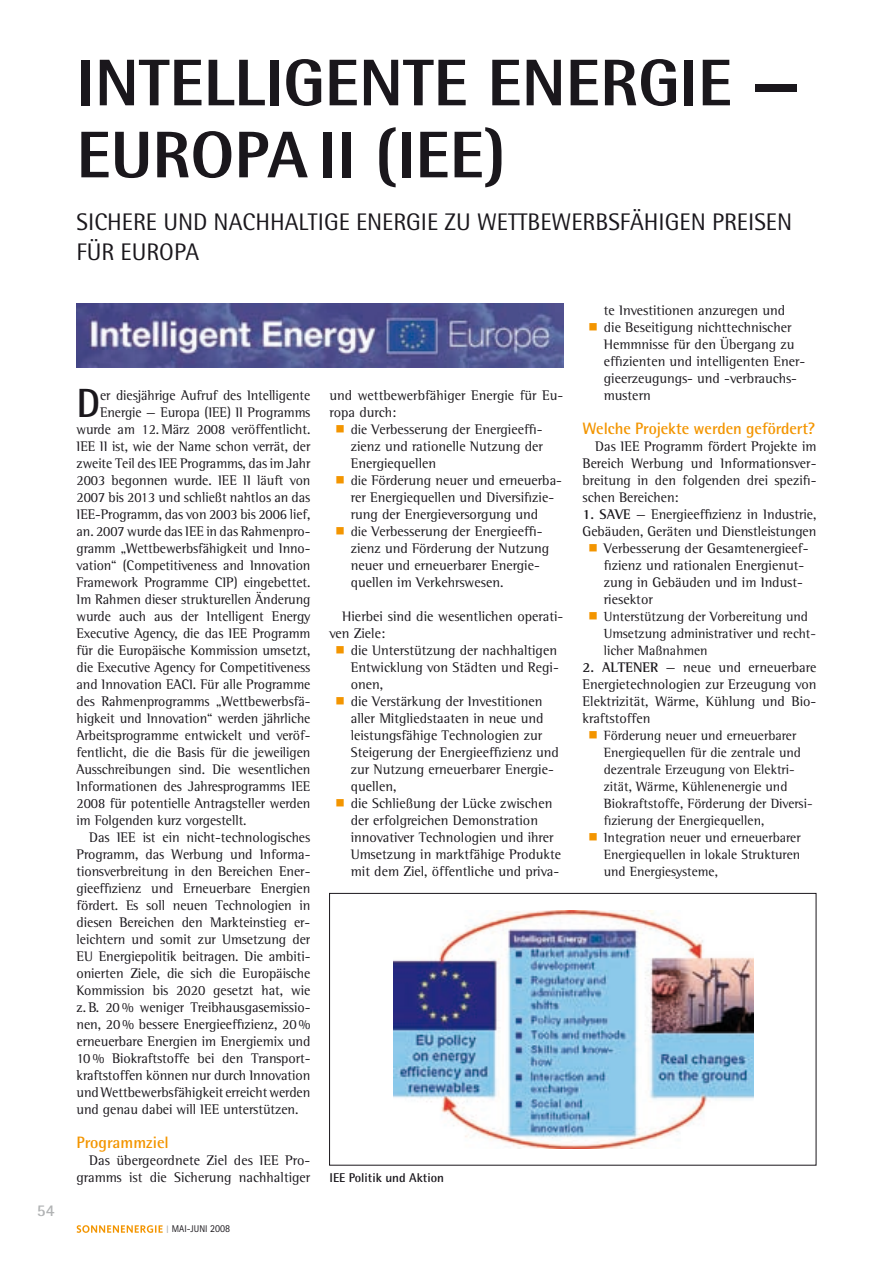
<style>
.page{position:relative;width:893px;height:1263px;background:#fff}
.page>*{position:absolute;margin:0;border:0;box-sizing:border-box;transform-origin:0 0}
.t1{font:800 66px/72px "Rotis Semi Sans Std";color:#1a171c}
.t2{font:700 40.8px "Rotis Semi Sans Std";color:#1a171c}
.t3{font:24px "Rotis Semi Sans Std";color:#1a171c}
.t4{font:700 16.5px "Rotis Semi Sans Std";letter-spacing:-.005em;color:#f39500}
.t5{font:700 16.5px "Rotis Semi Sans Std";color:#b1b3b4}
.t6{font:14.25px/17px "Rotis Semi Serif Std";letter-spacing:-.005em;color:#1a171c}
.t7{font:13.65px/17px "Rotis Semi Serif Std";color:#1a171c}
.t8{font:700 12.75px "Rotis Semi Sans Std";color:#1a171c}
.t9{font:9.75px "Rotis Sans Serif Std";color:#1a171c;scale:.95 1}
.s1{font-size:10.8px;color:#b1b3b4}
.s2{font-size:10.65px}
.s3{font-size:13.65px}
.s4{font-weight:700}
</style>
<div class="page">
<svg style="left:77px;top:1225px;width:86px;height:8px"></svg>
<svg style="left:77px;top:367px;width:486px;height:1px"></svg>
<img style="left:77px;top:303px;width:486px;height:64px">
<img style="left:393px;top:910px;width:361px;height:238px">
<div style="left:329px;top:893px;width:487px;height:272px;border:1px solid #1a171c"></div>
<p class="t5" style="left:37px;top:1200px;width:19px">54</p>
<h1 class="t1" style="left:77px;top:46px;width:724px">INTELLIGENTE ENERGIE —<br>EU ROPA II (IEE)</h1>
<h3 class="t3" style="left:77px;top:207px;width:545px">SICH ERE UND NACHHALTIGE ENERGIE ZU WETTBEWERBSFÄH</h3>
<h3 class="t3" style="left:659px;top:207px;width:135px">IGEN PREISEN</h3>
<h3 class="t3" style="left:77px;top:237px;width:124px">FÜR EUROPA</h3>
<h2 class="t2" style="left:77px;top:378px;width:25px">D</h2>
<p class="t6" style="left:100px;top:386px;width:212px">er diesjährige Aufruf des Intelligente</p>
<p class="t6" style="left:100px;top:403px;width:212px">Energie — Europa (IEE) II Programms</p>
<p class="t6" style="left:77px;top:420px;width:235px">wurde am 12. März 2008 veröffentlicht.</p>
<p class="t6" style="left:77px;top:437px;width:235px">IEE II ist, wie der Name schon verrät, der</p>
<p class="t6" style="left:77px;top:454px;width:235px">zweite Teil des IEE Programms, das im Jahr</p>
<p class="t6" style="left:77px;top:471px;width:235px">2003 begonnen wurde. IEE II läuft von</p>
<p class="t6" style="left:77px;top:488px;width:235px">2007 bis 2013 und schließt nahtlos an das</p>
<p class="t6" style="left:77px;top:505px;width:235px">IEE-Programm, das von 2003 bis 2006 lief,</p>
<p class="t6" style="left:77px;top:523px;width:235px">an. 2007 wurde das IEE in das Rahmenpro-</p>
<p class="t6" style="left:77px;top:540px;width:235px">gramm „Wettbewerbsfähigkeit und Inno-</p>
<p class="t6" style="left:77px;top:557px;width:235px">vation“ (Competitiveness and Innovation</p>
<p class="t6" style="left:77px;top:574px;width:235px">Framework Programme CIP) eingebettet.</p>
<p class="t6" style="left:77px;top:591px;width:235px">Im Rahmen dieser strukturellen Änderung</p>
<p class="t6" style="left:77px;top:608px;width:235px">wurde auch aus der Intelligent Energy</p>
<p class="t6" style="left:77px;top:625px;width:235px">Executive Agency, die das IEE Programm</p>
<p class="t6" style="left:77px;top:642px;width:235px">für die Europäische Kommission umsetzt,</p>
<p class="t6" style="left:77px;top:659px;width:235px">die Executive Agency for Competitiveness</p>
<p class="t6" style="left:77px;top:676px;width:235px">and Innovation EACI. Für alle Programme</p>
<p class="t6" style="left:77px;top:693px;width:235px">des Rahmenprogramms „Wettbewerbsfä-</p>
<p class="t6" style="left:77px;top:710px;width:235px">higkeit und Innovation“ werden jährliche</p>
<p class="t6" style="left:77px;top:727px;width:235px">Arbeitsprogramme entwickelt und veröf-</p>
<p class="t6" style="left:77px;top:744px;width:235px">fentlicht, die die Basis für die jeweiligen</p>
<p class="t6" style="left:77px;top:761px;width:235px">Ausschreibungen sind. Die wesentlichen</p>
<p class="t6" style="left:77px;top:778px;width:235px">Informationen des Jahresprogramms IEE</p>
<p class="t6" style="left:77px;top:795px;width:235px">2008 für potentielle Antragsteller werden</p>
<p class="t6" style="left:77px;top:812px;width:172px">im Folgenden kurz vorgestellt.</p>
<p class="t6" style="left:89px;top:829px;width:223px">Das IEE ist ein nicht-technologisches</p>
<p class="t6" style="left:77px;top:846px;width:234px">Programm, das Werbung und Informa-</p>
<p class="t6" style="left:77px;top:863px;width:235px">tionsverbreitung in den Bereichen Ener-</p>
<p class="t6" style="left:77px;top:880px;width:235px">gieeffizienz und Erneuerbare Energien</p>
<p class="t6" style="left:77px;top:897px;width:235px">fördert. Es soll neuen Technologien in</p>
<p class="t6" style="left:77px;top:914px;width:235px">diesen Bereichen den Markteinstieg er-</p>
<p class="t6" style="left:77px;top:931px;width:235px">leichtern und somit zur Umsetzung der</p>
<p class="t6" style="left:77px;top:948px;width:235px">EU Energiepolitik beitragen. Die ambiti-</p>
<p class="t6" style="left:77px;top:965px;width:235px">onierten Ziele, die sich die Europäische</p>
<p class="t6" style="left:77px;top:982px;width:235px">Kommission bis 2020 gesetzt hat, wie</p>
<p class="t6" style="left:77px;top:999px;width:235px">z. B. 20 % weniger Treibhausgasemissio-</p>
<p class="t6" style="left:77px;top:1016px;width:235px">nen, 20 % bessere Energieeffizienz, 20 %</p>
<p class="t6" style="left:77px;top:1033px;width:235px">erneuerbare Energien im Energiemix und</p>
<p class="t6" style="left:77px;top:1050px;width:235px">10 % Biokraftstoffe bei den Transport-</p>
<p class="t6" style="left:77px;top:1067px;width:235px">kraftstoffen können nur durch Innovation</p>
<p class="t6" style="left:77px;top:1084px;width:235px">und Wettbewerbsfähigkeit erreicht werden</p>
<p class="t6" style="left:77px;top:1101px;width:223px">und genau dabei will IEE unterstützen.</p>
<p class="t4" style="left:77px;top:1132px;width:94px">Programmziel</p>
<p class="t6" style="left:77px;top:1152px;width:235px;text-align:right">Das übergeordnete Ziel des IEE Pro&shy;gramms ist die Sicherung nachhaltiger</p>
<p class="t9" style="left:166px;top:1223px;width:69px"><span class="s1">I</span> MAI-JUNI <span class="s2">2008</span></p>
<p class="t6" style="left:330px;top:386px;width:235px">und wettbewerbfähiger Energie für Eu&shy;ropa durch:</p>
<p class="t6" style="left:351px;top:420px;width:213px"><span class="s3">die</span> Verbesserung der Energieeffi&shy;zienz und rationelle Nutzung der<br>Energiequellen<br><span class="s3">die</span> Förderung neuer und erneuerba&shy;rer Energiequellen und Diversifizie&shy;rung der Energieversorgung und<br><span class="s3">die</span> Verbesserung der Energieeffi&shy;zienz und Förderung der Nutzung neuer und erneuerbarer Energie&shy;quellen im Verkehrswesen.</p>
<p class="t6" style="left:330px;top:608px;width:235px;text-indent:13px">Hierbei sind die wesentlichen operati&shy;ven Ziele:</p>
<p class="t6" style="left:351px;top:642px;width:212px">die Unterstützung der nachhaltigen<br>Entwicklung von Städten und Regi&shy;onen,<br>die Verstärkung der Investitionen aller Mitgliedstaaten in neue und leistungsfähige Technologien zur<br>Steigerung der Energieeffizienz und zur Nutzung erneuerbarer Energie&shy;quellen,<br>die Schließung der Lücke zwischen der erfolgreichen Demonstration innovativer Technologien und ihrer<br>Umsetzung in marktfähige Produkte mit dem Ziel, öffentliche und priva-</p>
<p class="t8" style="left:330px;top:1170px;width:116px">IEE Politik und Aktion</p>
<p class="t6" style="left:604px;top:301px;width:203px">te Investitionen anzuregen und die Beseitigung nichttechnischer<br>Hemmnisse für den Übergang zu effizienten und intelligenten Ener&shy;gieerzeugungs- und -verbrauchs&shy;mustern</p>
<p class="t4" style="left:583px;top:418px;width:234px">Welche Projekte werden gefördert?</p>
<p class="t6" style="left:583px;top:437px;width:235px;text-align:justify;text-indent:13px">Das IEE Programm fördert Projekte im Bereich Werbung und Informationsver&shy;breitung in den folgenden drei spezifi&shy;schen Bereichen:</p>
<p class="t6" style="left:583px;top:505px;width:235px"><span class="s4">1. SAVE</span> — Energieeffizienz in Industrie,</p>
<p class="t6" style="left:583px;top:522px;width:235px">Gebäuden, Geräten und Dienstleistungen</p>
<p class="t6" style="left:604px;top:539px;width:206px">Verbesserung der Gesamtenergieef-</p>
<p class="t6" style="left:604px;top:556px;width:202px">fizienz und rationalen Energienut-</p>
<p class="t6" style="left:604px;top:573px;width:201px">zung in Gebäuden und im Indust-</p>
<p class="t6" style="left:604px;top:591px;width:51px">riesektor</p>
<p class="t7" style="left:604px;top:608px;width:214px">Unterstützung der Vorbereitung und<br>Umsetzung administrativer und recht&shy;licher Maßnahmen</p>
<p class="t6" style="left:583px;top:659px;width:235px;text-align:justify"><span class="s4">2. ALTENER</span> — neue und erneuerbare Energietechnologien zur Erzeugung von Elektrizität, Wärme, Kühlung und Bio&shy;kraftstoffen</p>
<p class="t7" style="left:604px;top:727px;width:210px">Förderung neuer und erneuerbarer Energiequellen für die zentrale und dezentrale Erzeugung von Elektri&shy;zität, Wärme, Kühlenenergie und Biokraftstoffe, Förderung der Diversi&shy;fizierung der Energiequellen, Integration neuer und erneuerbarer Energiequellen in lokale Strukturen und Energiesysteme,</p>
</div>
